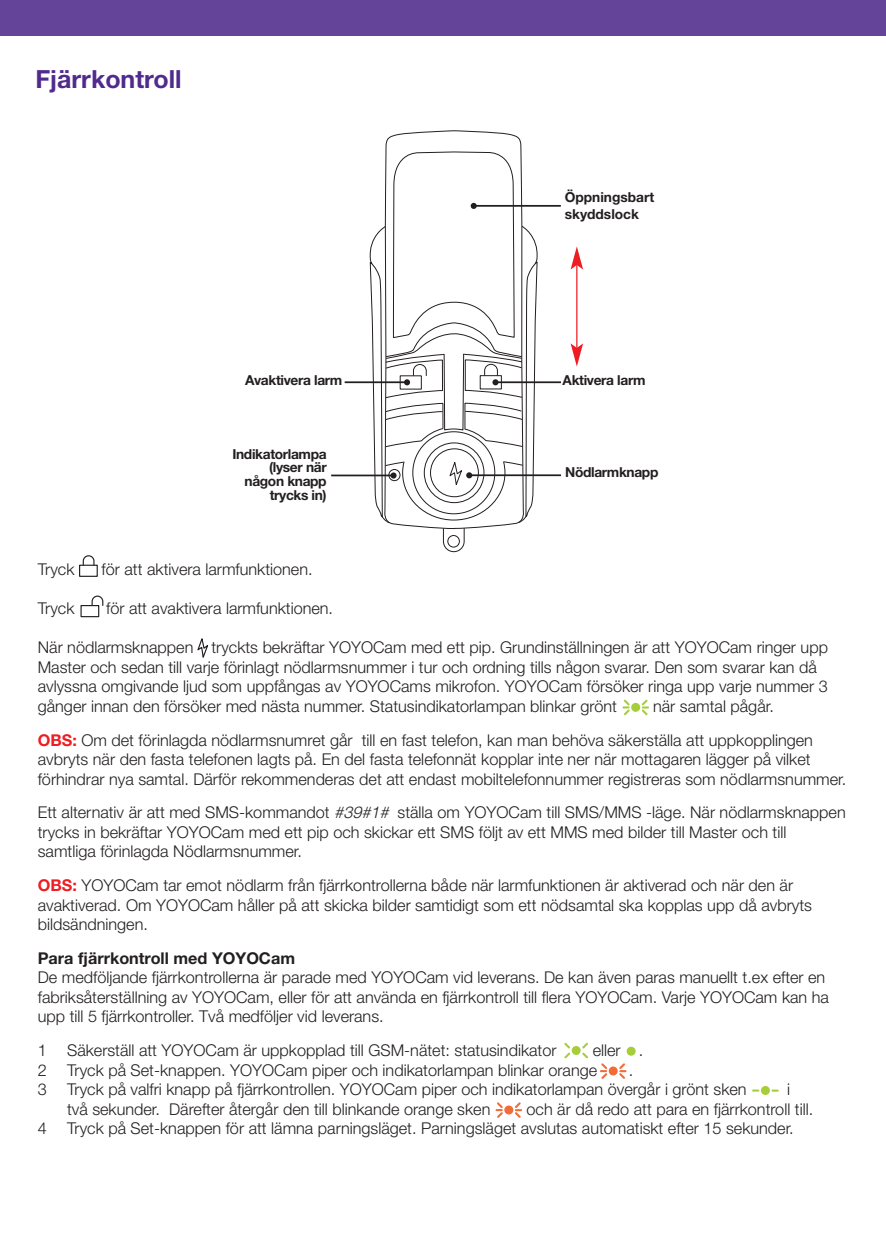
<style>
.page{position:relative;width:886px;height:1241px;background:#fff}
.page>*{position:absolute;margin:0;border:0;box-sizing:border-box;transform-origin:0 0}
.t1{font:700 25px "Helvetica Neue LT Pro";color:#502b8d}
.t2{font:300 16.25px/19.5px "Helvetica Neue LT Pro";color:#231f20}
.t3{font:700 16.25px "Helvetica Neue LT Pro";color:#231f20}
.t4{font:700 13.75px/13.8px "Helvetica Neue LT Pro";letter-spacing:-.025em;color:#231f20;text-align:right}
.t5{font:700 13.75px/16.5px "Helvetica Neue LT Pro";color:#231f20}
.s1{font-weight:700;color:#ee1d23}
.s2{font-style:italic}
</style>
<div class="page">
<div style="left:0;top:0;width:886px;height:35px;background:#634498"></div>
<svg style="left:761px;top:1085px;width:9px;height:9px"></svg>
<svg style="left:752px;top:1089px;width:7px;height:2px"></svg>
<svg style="left:771px;top:1089px;width:8px;height:2px"></svg>
<hr style="left:576px;top:265px;width:1px;height:83px;background:#ee1d23">
<svg style="left:571px;top:246px;width:12px;height:23px"></svg>
<svg style="left:571px;top:343px;width:12px;height:23px"></svg>
<div style="left:572px;top:1045px;width:9px;height:9px;background:#a6ce39;border-radius:50%"></div>
<svg style="left:582px;top:1042px;width:6px;height:16px"></svg>
<svg style="left:564px;top:1042px;width:6px;height:16px"></svg>
<div style="left:627px;top:1046px;width:8px;height:9px;background:#a6ce39;border-radius:50%"></div>
<hr style="left:473px;top:205px;width:88px;height:2px;background:#231f20">
<hr style="left:495px;top:381px;width:66px;height:2px;background:#231f20">
<hr style="left:345px;top:381px;width:62px;height:2px;background:#231f20">
<hr style="left:469px;top:474px;width:92px;height:2px;background:#231f20">
<svg style="left:370px;top:130px;width:167px;height:422px"></svg>
<hr style="left:331px;top:474px;width:62px;height:2px;background:#231f20">
<div style="left:390px;top:472px;width:7px;height:6px;background:#231f20;border-radius:50%"></div>
<div style="left:79px;top:564px;width:19px;height:12px;border:1px solid #231f20"></div>
<svg style="left:82px;top:555px;width:13px;height:11px"></svg>
<div style="left:80px;top:605px;width:19px;height:12px;border:1px solid #231f20"></div>
<svg style="left:91px;top:595px;width:13px;height:11px"></svg>
<svg style="left:197px;top:638px;width:11px;height:20px"></svg>
<div style="left:631px;top:702px;width:9px;height:9px;background:#a6ce39;border-radius:50%"></div>
<svg style="left:622px;top:699px;width:8px;height:16px"></svg>
<svg style="left:642px;top:699px;width:7px;height:16px"></svg>
<div style="left:609px;top:1066px;width:9px;height:9px;background:#f26c38;border-radius:50%"></div>
<svg style="left:600px;top:1063px;width:7px;height:15px"></svg>
<svg style="left:619px;top:1063px;width:7px;height:15px"></svg>
<div style="left:504px;top:1105px;width:9px;height:9px;background:#f26c38;border-radius:50%"></div>
<svg style="left:495px;top:1102px;width:8px;height:15px"></svg>
<svg style="left:515px;top:1102px;width:7px;height:15px"></svg>
<h1 class="t1" style="left:35px;top:70px;width:148px">Fjärrkontroll</h1>
<p class="t4" style="left:245px;top:374px;width:99px">Avaktivera larm</p>
<p class="t4" style="left:232px;top:448px;width:96px">Indikatorlampa (lyser när någon knapp trycks in)</p>
<p class="t5" style="left:565px;top:190px;width:91px">Öppningsbart skyddslock</p>
<p class="t4" style="left:562px;top:374px;width:84px">Aktivera larm</p>
<p class="t4" style="left:565px;top:466px;width:95px">Nödlarmknapp</p>
<p class="t2" style="left:38px;top:561px;width:38px">Tryck</p>
<p class="t2" style="left:102px;top:561px;width:212px">för att aktivera larmfunktionen.</p>
<p class="t2" style="left:38px;top:600px;width:38px">Tryck</p>
<p class="t2" style="left:106px;top:600px;width:228px">för att avaktivera larmfunktionen.</p>
<p class="t2" style="left:38px;top:639px;width:792px">När nödlarmsknappen tryckts bekräftar YOYOCam med ett pip. Grundinställningen är att YOYOCam ringer upp Master och sedan till varje förinlagt nödlarmsnummer i tur och ordning tills någon svarar. Den som svarar kan då avlyssna omgivande ljud som uppfångas av YOYOCams mikrofon. YOYOCam försöker ringa upp varje nummer 3 gånger innan den försöker med nästa nummer. Statusindikatorlampan blinkar grönt</p>
<p class="t2" style="left:38px;top:690px;width:777px;line-height:33.8px;text-indent:615px">när samtal pågår.<br><span class="s1">OBS:</span> Om det förinlagda nödlarmsnumret går till en fast telefon, kan man behöva säkerställa att uppkopplingen</p>
<p class="t2" style="left:38px;top:751px;width:810px">avbryts när den fasta telefonen lagts på. En del fasta telefonnät kopplar inte ner när mottagaren lägger på vilket förhindrar nya samtal. Därför rekommenderas det att endast mobiltelefonnummer registreras som nödlarmsnummer.</p>
<p class="t2" style="left:38px;top:804px;width:809px">Ett alternativ är att med SMS-kommandot <span class="s2">#39#1#</span> ställa om YOYOCam till SMS/MMS -läge. När nödlarmsknappen trycks in bekräftar YOYOCam med ett pip och skickar ett SMS följt av ett MMS med bilder till Master och till samtliga förinlagda Nödlarmsnummer.</p>
<p class="t2" style="left:38px;top:877px;width:776px"><span class="s1">OBS:</span> YOYOCam tar emot nödlarm från fjärrkontrollerna både när larmfunktionen är aktiverad och när den är avaktiverad. Om YOYOCam håller på att skicka bilder samtidigt som ett nödsamtal ska kopplas upp då avbryts bildsändningen.</p>
<p class="t3" style="left:38px;top:952px;width:259px">Para fjärrkontroll med YOYOCam</p>
<p class="t2" style="left:38px;top:969px;width:793px">De medföljande fjärrkontrollerna är parade med YOYOCam vid leverans. De kan även paras manuellt t.ex efter en fabriksåterställning av YOYOCam, eller för att använda en fjärrkontroll till flera YOYOCam. Varje YOYOCam kan ha upp till 5 fjärrkontroller. Två medföljer vid leverans.</p>
<p class="t2" style="left:38px;top:1041px;width:520px">1 Säkerställ att YOYOCam är uppkopplad till GSM-nätet: statusindikator</p>
<p class="t2" style="left:38px;top:1041px;width:607px;text-indent:555px">eller .<br>2 Tryck på Set-knappen. YOYOCam piper och indikatorlampan blinkar orange</p>
<p class="t2" style="left:38px;top:1061px;width:710px;text-indent:591px">.<br>3 Tryck på valfri knapp på fjärrkontrollen. YOYOCam piper och indikatorlampan övergår i grönt sken</p>
<p class="t2" style="left:787px;top:1080px;width:5px">i</p>
<p class="t2" style="left:67px;top:1100px;width:425px">två sekunder. Därefter återgår den till blinkande orange sken</p>
<p class="t2" style="left:38px;top:1100px;width:777px;text-indent:489px">och är då redo att para en fjärrkontroll till.<br>4 Tryck på Set-knappen för att lämna parningsläget. Parningsläget avslutas automatiskt efter 15 sekunder.</p>
</div>
